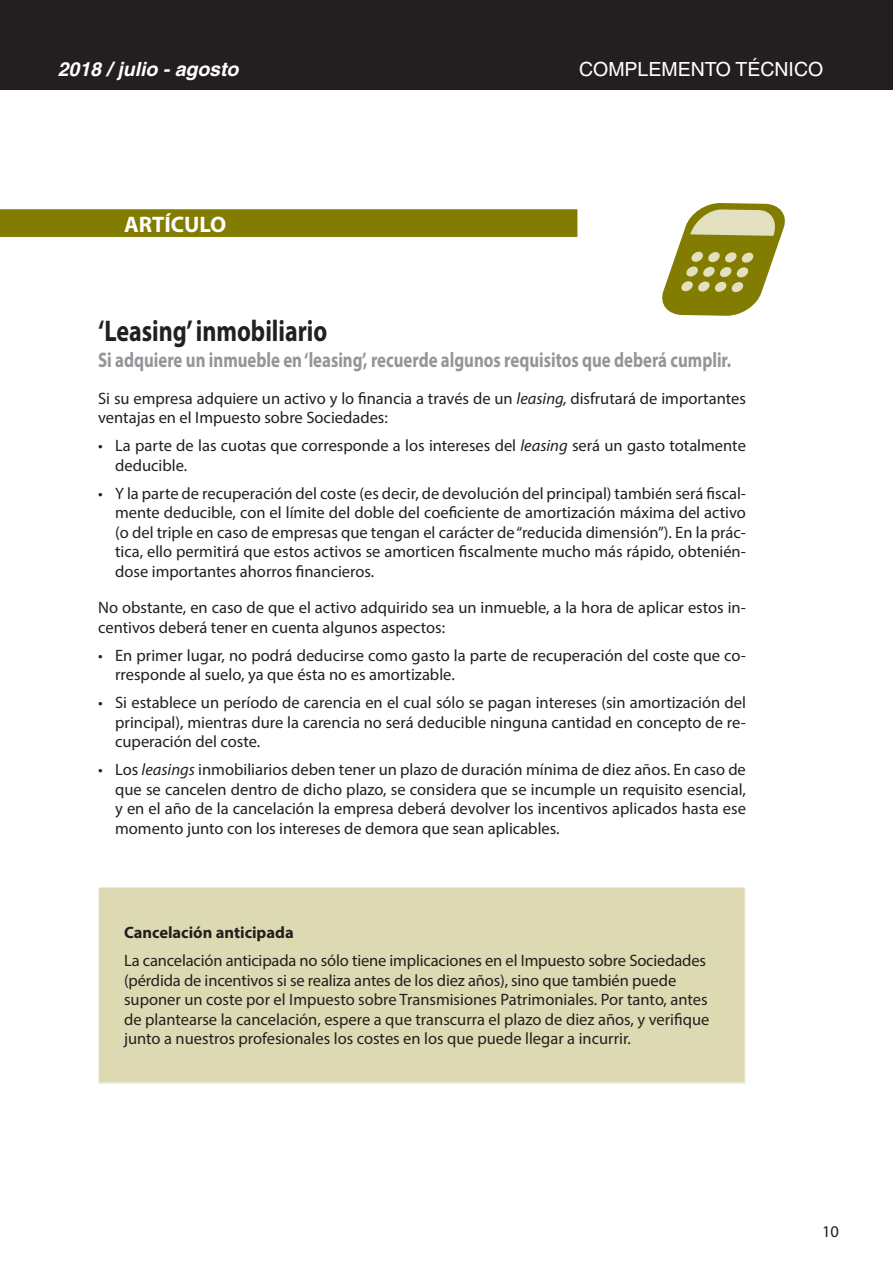
<style>
.page{position:relative;width:893px;height:1263px;background:#fff}
.page>*{position:absolute;margin:0;border:0;box-sizing:border-box;transform-origin:0 0}
.t1{font:700 30px "Myriad Pro";color:#231f20;scale:.8 1}
.t2{font:700 22.5px "Myriad Pro";color:#fff}
.t3{font:700 21px "Myriad Pro";color:#939598;scale:.8 1}
.t4{font:19.5px "Helvetica";color:#fff}
.t5{font:italic 700 19.5px "Helvetica";color:#fff}
.t6{font:16.5px/19.5px "Myriad Pro";color:#231f20}
.t7{font:700 16.5px "Myriad Pro";color:#231f20}
.s1{font-style:italic}
</style>
<div class="page">
<div style="left:0;top:0;width:893px;height:89px;background:#231f20"></div>
<svg style="left:0;top:209px;width:578px;height:29px;background:#87810b"></svg>
<div style="left:98px;top:887px;width:647px;height:196px;background:#dddab3"></div>
<div style="left:98px;top:887px;width:648px;height:196px;border:1px solid #fff"></div>
<svg style="left:662px;top:203px;width:123px;height:113px"></svg>
<p class="t5" style="left:58px;top:57px;width:182px">2018 / julio - agosto</p>
<p class="t4" style="left:579px;top:58px;width:246px">COMPLEMENTO TÉCNICO</p>
<h2 class="t2" style="left:124px;top:209px;width:104px">ARTÍCULO</h2>
<h1 class="t1" style="left:98px;top:312px;width:288px">‘Leasing’ inmobiliario</h1>
<p class="t3" style="left:98px;top:346px;width:793px">Si adquiere un inmueble en ‘leasing’, recuerde algunos requisitos que deberá cumplir.</p>
<p class="t6" style="left:98px;top:388px;width:649px">Si su empresa adquiere un activo y lo financia a través de un <span class="s1">leasing,</span> disfrutará de importantes ventajas en el Impuesto sobre Sociedades:</p>
<p class="t6" style="left:115px;top:436px;width:632px;text-indent:-17px">• La parte de las cuotas que corresponde a los intereses del <span class="s1">leasing</span> será un gasto totalmente deducible.</p>
<p class="t6" style="left:115px;top:483px;width:632px;text-align:justify;text-indent:-17px">• Y la parte de recuperación del coste (es decir, de devolución del principal) también será fiscal&shy;mente deducible, con el límite del doble del coeficiente de amortización máxima del activo (o del triple en caso de empresas que tengan el carácter de “reducida dimensión”). En la prác&shy;tica, ello permitirá que estos activos se amorticen fiscalmente mucho más rápido, obtenién&shy;dose importantes ahorros financieros.</p>
<p class="t6" style="left:98px;top:598px;width:649px">No obstante, en caso de que el activo adquirido sea un inmueble, a la hora de aplicar estos in&shy;centivos deberá tener en cuenta algunos aspectos:</p>
<p class="t6" style="left:115px;top:645px;width:632px;text-indent:-17px">• En primer lugar, no podrá deducirse como gasto la parte de recuperación del coste que co&shy;rresponde al suelo, ya que ésta no es amortizable.</p>
<p class="t6" style="left:115px;top:693px;width:632px;text-align:justify;text-indent:-17px">• Si establece un período de carencia en el cual sólo se pagan intereses (sin amortización del principal), mientras dure la carencia no será deducible ninguna cantidad en concepto de re&shy;cuperación del coste.</p>
<p class="t6" style="left:115px;top:760px;width:632px;text-align:justify;text-indent:-17px">• Los <span class="s1">leasings</span> inmobiliarios deben tener un plazo de duración mínima de diez años. En caso de que se cancelen dentro de dicho plazo, se considera que se incumple un requisito esencial, y en el año de la cancelación la empresa deberá devolver los incentivos aplicados hasta ese momento junto con los intereses de demora que sean aplicables.</p>
<p class="t7" style="left:124px;top:922px;width:171px">Cancelación anticipada</p>
<p class="t6" style="left:124px;top:951px;width:587px">La cancelación anticipada no sólo tiene implicaciones en el Impuesto sobre Sociedades (pérdida de incentivos si se realiza antes de los diez años), sino que también puede suponer un coste por el Impuesto sobre Transmisiones Patrimoniales. Por tanto, antes de plantearse la cancelación, espere a que transcurra el plazo de diez años, y verifique junto a nuestros profesionales los costes en los que puede llegar a incurrir.</p>
<p class="t6" style="left:822px;top:1221px;width:18px">10</p>
</div>
